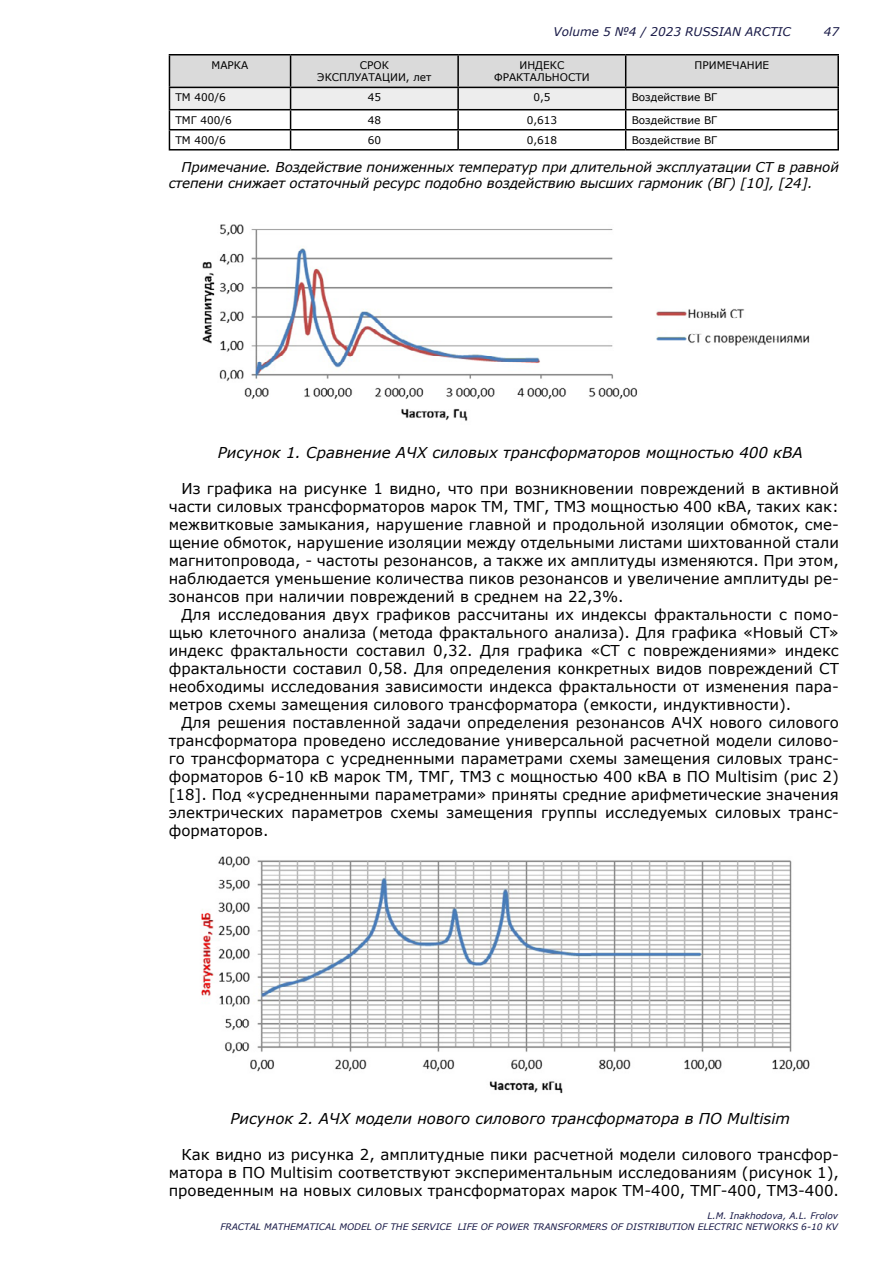
<style>
.page{position:relative;width:893px;height:1263px;background:#fff}
.page>*{position:absolute;margin:0;border:0;box-sizing:border-box;transform-origin:0 0}
.t1{font:15px/18px "Verdana";color:#000;text-align:justify}
.t2{font:italic 15px "Verdana";color:#000}
.t3{font:italic 13.5px/16.2px "Verdana";letter-spacing:-.01em;color:#000}
.t4{font:italic 12px "Verdana";color:#171846}
.t5{font:10.5px/12.6px "Verdana";color:#000;text-align:center}
.t6{font:italic 9px/10.8px "Verdana";color:#171846;text-align:right}
</style>
<div class="page">
<hr style="left:169px;top:54px;width:122px;height:2px;background:#000">
<hr style="left:291px;top:54px;width:167px;height:2px;background:#000">
<hr style="left:458px;top:54px;width:168px;height:2px;background:#000">
<hr style="left:626px;top:54px;width:213px;height:2px;background:#000">
<svg style="left:169px;top:55px;width:670px;height:94px"></svg>
<hr style="left:169px;top:149px;width:122px;height:2px;background:#000">
<hr style="left:291px;top:149px;width:167px;height:2px;background:#000">
<hr style="left:458px;top:149px;width:168px;height:2px;background:#000">
<hr style="left:626px;top:149px;width:213px;height:2px;background:#000">
<img style="left:202px;top:224px;width:608px;height:197px">
<img style="left:201px;top:856px;width:609px;height:238px">
<p class="t4" style="left:554px;top:24px;width:239px">Volume 5 №4 / 2023 RUSSIAN ARCTIC</p>
<p class="t4" style="left:824px;top:24px;width:17px">47</p>
<p class="t5" style="left:212px;top:59px;width:38px">МАРКА</p>
<p class="t5" style="left:317px;top:59px;width:116px">СРОК<br>ЭКСПЛУАТАЦИИ, лет</p>
<p class="t5" style="left:494px;top:59px;width:97px">ИНДЕКС<br>ФРАКТАЛЬНОСТИ</p>
<p class="t5" style="left:695px;top:59px;width:76px">ПРИМЕЧАНИЕ</p>
<p class="t5" style="left:175px;top:91px;width:52px">ТМ 400/6</p>
<p class="t5" style="left:368px;top:91px;width:15px">45</p>
<p class="t5" style="left:533px;top:91px;width:19px">0,5</p>
<p class="t5" style="left:632px;top:91px;width:87px">Воздействие ВГ</p>
<p class="t5" style="left:175px;top:114px;width:58px">ТМГ 400/6</p>
<p class="t5" style="left:368px;top:114px;width:15px">48</p>
<p class="t5" style="left:527px;top:114px;width:32px">0,613</p>
<p class="t5" style="left:632px;top:114px;width:87px">Воздействие ВГ</p>
<p class="t5" style="left:175px;top:134px;width:52px">ТМ 400/6</p>
<p class="t5" style="left:368px;top:134px;width:15px">60</p>
<p class="t5" style="left:527px;top:134px;width:32px">0,618</p>
<p class="t5" style="left:632px;top:134px;width:87px">Воздействие ВГ</p>
<p class="t3" style="left:169px;top:158px;width:672px;text-indent:13px">Примечание. Воздействие пониженных температур при длительной эксплуатации СТ в равной степени снижает остаточный ресурс подобно воздействию высших гармоник (ВГ) [10], [24].</p>
<p class="t2" style="left:218px;top:442px;width:586px">Рисунок 1. Сравнение АЧХ силовых трансформаторов мощностью 400 кВА</p>
<p class="t1" style="left:169px;top:479px;width:672px;text-indent:13px">Из графика на рисунке 1 видно, что при возникновении повреждений в активной части силовых трансформаторов марок ТМ, ТМГ, ТМЗ мощностью 400 кВА, таких как: межвитковые замыкания, нарушение главной и продольной изоляции обмоток, сме&shy;щение обмоток, нарушение изоляции между отдельными листами шихтованной стали магнитопровода, - частоты резонансов, а также их амплитуды изменяются. При этом, наблюдается уменьшение количества пиков резонансов и увеличение амплитуды ре&shy;зонансов при наличии повреждений в среднем на 22,3%.</p>
<p class="t1" style="left:169px;top:605px;width:672px;text-indent:13px">Для исследования двух графиков рассчитаны их индексы фрактальности с помо&shy;щью клеточного анализа (метода фрактального анализа). Для графика «Новый СТ» индекс фрактальности составил 0,32. Для графика «СТ с повреждениями» индекс фрактальности составил 0,58. Для определения конкретных видов повреждений СТ необходимы исследования зависимости индекса фрактальности от изменения пара&shy;метров схемы замещения силового трансформатора (емкости, индуктивности).</p>
<p class="t1" style="left:169px;top:713px;width:672px;text-indent:13px">Для решения поставленной задачи определения резонансов АЧХ нового силового трансформатора проведено исследование универсальной расчетной модели силово&shy;го трансформатора с усредненными параметрами схемы замещения силовых транс&shy;форматоров 6-10 кВ марок ТМ, ТМГ, ТМЗ с мощностью 400 кВА в ПО Multisim (рис 2) [18]. Под «усредненными параметрами» приняты средние арифметические значения электрических параметров схемы замещения группы исследуемых силовых транс&shy;форматоров.</p>
<p class="t2" style="left:230px;top:1108px;width:561px">Рисунок 2. АЧХ модели нового силового трансформатора в ПО Multisim</p>
<p class="t1" style="left:169px;top:1145px;width:672px;text-indent:13px">Как видно из рисунка 2, амплитудные пики расчетной модели силового трансфор&shy;матора в ПО Multisim соответствуют экспериментальным исследованиям (рисунок 1), проведенным на новых силовых трансформаторах марок ТМ-400, ТМГ-400, ТМЗ-400.</p>
<p class="t6" style="left:220px;top:1210px;width:619px">L.M. Inakhodova, A.L. Frolov<br>FRACTAL MATHEMATICAL MODEL OF THE SERVICE LIFE OF POWER TRANSFORMERS OF DISTRIBUTION ELECTRIC NETWORKS 6-10 KV</p>
</div>
